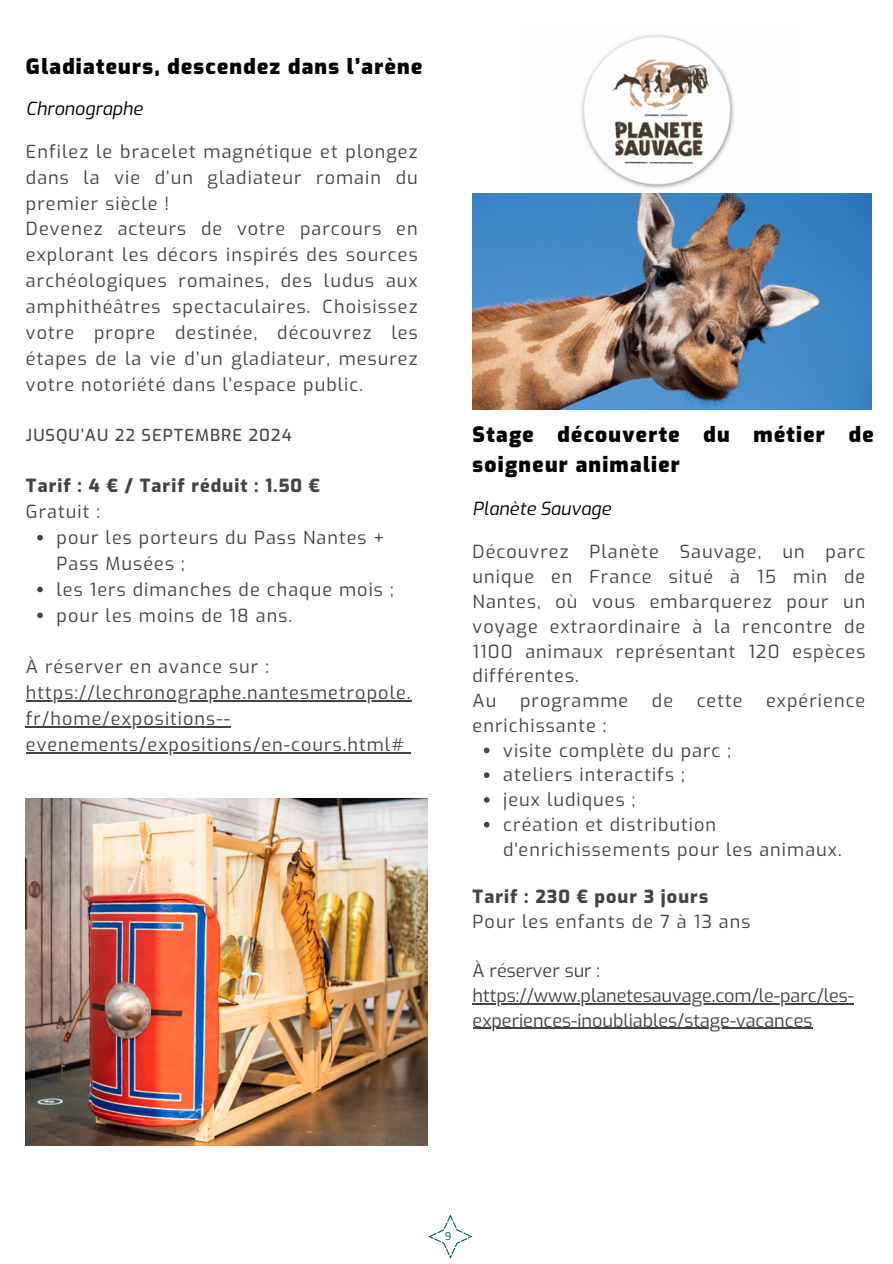
<style>
.page{position:relative;width:893px;height:1264px;background:#fff}
.page>*{position:absolute;margin:0;border:0;box-sizing:border-box;transform-origin:0 0}
.t1{font:900 21px/29.2px "Exo";letter-spacing:.06em;color:#000}
.t2{font:18px/25.8px "Exo";letter-spacing:.06em;color:#444440}
.t3{font:18px/24.8px "Exo";color:#444440}
.t4{font:800 18px "Exo";letter-spacing:.06em;color:#444440}
.t5{font:italic 18px "Exo";color:#000}
.t6{font:500 16.5px "Exo";letter-spacing:.06em;color:#444440}
.t7{font:10.65px "Exo";color:#005764}
</style>
<div class="page">
<svg style="left:428px;top:1214px;width:44px;height:44px"></svg>
<img style="left:26px;top:798px;width:402px;height:347px">
<img style="left:581px;top:34px;width:154px;height:155px">
<img style="left:472px;top:193px;width:399px;height:216px">
<svg style="left:37px;top:535px;width:6px;height:5px"></svg>
<svg style="left:37px;top:586px;width:6px;height:6px"></svg>
<svg style="left:37px;top:612px;width:6px;height:6px"></svg>
<hr style="left:26px;top:700px;width:385px;height:1px;background:#444440">
<hr style="left:26px;top:726px;width:205px;height:1px;background:#444440">
<hr style="left:26px;top:752px;width:379px;height:1px;background:#444440">
<svg style="left:484px;top:747px;width:5px;height:6px"></svg>
<svg style="left:484px;top:772px;width:5px;height:6px"></svg>
<svg style="left:484px;top:797px;width:5px;height:5px"></svg>
<svg style="left:484px;top:821px;width:5px;height:6px"></svg>
<hr style="left:472px;top:1003px;width:382px;height:1px;background:#444440">
<hr style="left:472px;top:1027px;width:340px;height:1px;background:#444440">
<p class="t1" style="left:26px;top:52px;width:398px">Gladiateurs, descendez dans l’arène</p>
<p class="t5" style="left:26px;top:97px;width:118px">Chronographe</p>
<p class="t2" style="left:26px;top:139px;width:393px">Enfilez le bracelet magnétique et plongez dans la vie d’un gladiateur romain du premier siècle !<br>Devenez acteurs de votre parcours en explorant les décors inspirés des sources archéologiques romaines, des ludus aux amphithéâtres spectaculaires. Choisissez votre propre destinée, découvrez les étapes de la vie d’un gladiateur, mesurez votre notoriété dans l’espace public.</p>
<p class="t6" style="left:26px;top:425px;width:267px">JUSQU’AU 22 SEPTEMBRE 2024</p>
<p class="t4" style="left:26px;top:474px;width:295px">Tarif : 4 € / Tarif réduit : 1.50 €</p>
<p class="t2" style="left:57px;top:499px;width:338px;text-indent:-31px">Gratuit :<br>pour les porteurs du Pass Nantes +<br>Pass Musées ;<br>les 1ers dimanches de chaque mois ; pour les moins de 18 ans.</p>
<p class="t2" style="left:26px;top:654px;width:386px">À réserver en avance sur : https://lechronographe.nantesmetropole. fr/home/expositions-- evenements/expositions/en-cours.html#</p>
<p class="t1" style="left:472px;top:420px;width:402px">Stage découverte du métier de soigneur animalier</p>
<p class="t5" style="left:472px;top:497px;width:140px">Planète Sauvage</p>
<p class="t2" style="left:472px;top:540px;width:394px;line-height:24.8px">Découvrez Planète Sauvage, un parc unique en France situé à 15 min de<br>Nantes, où vous embarquerez pour un voyage extraordinaire à la rencontre de<br>1100 animaux représentant 120 espèces différentes.<br>Au</p>
<p class="t2" style="left:520px;top:688px;width:110px">programme</p>
<p class="t2" style="left:652px;top:688px;width:23px">de</p>
<p class="t2" style="left:696px;top:688px;width:47px">cette</p>
<p class="t2" style="left:766px;top:688px;width:101px">expérience</p>
<p class="t2" style="left:503px;top:713px;width:340px;line-height:24.8px;text-indent:-31px">enrichissante :<br>visite complète du parc ;<br>ateliers interactifs ;<br>jeux ludiques ;<br>création et distribution d'enrichissements pour les animaux.</p>
<p class="t4" style="left:472px;top:884px;width:237px">Tarif : 230 € pour 3 jours</p>
<p class="t2" style="left:472px;top:908px;width:279px">Pour les enfants de 7 à 13 ans</p>
<p class="t3" style="left:472px;top:958px;width:383px">À réserver sur : https://www.planetesauvage.com/le-parc/les&shy;experiences-inoubliables/stage-vacances</p>
<p class="t7" style="left:445px;top:1229px;width:8px">9</p>
</div>
